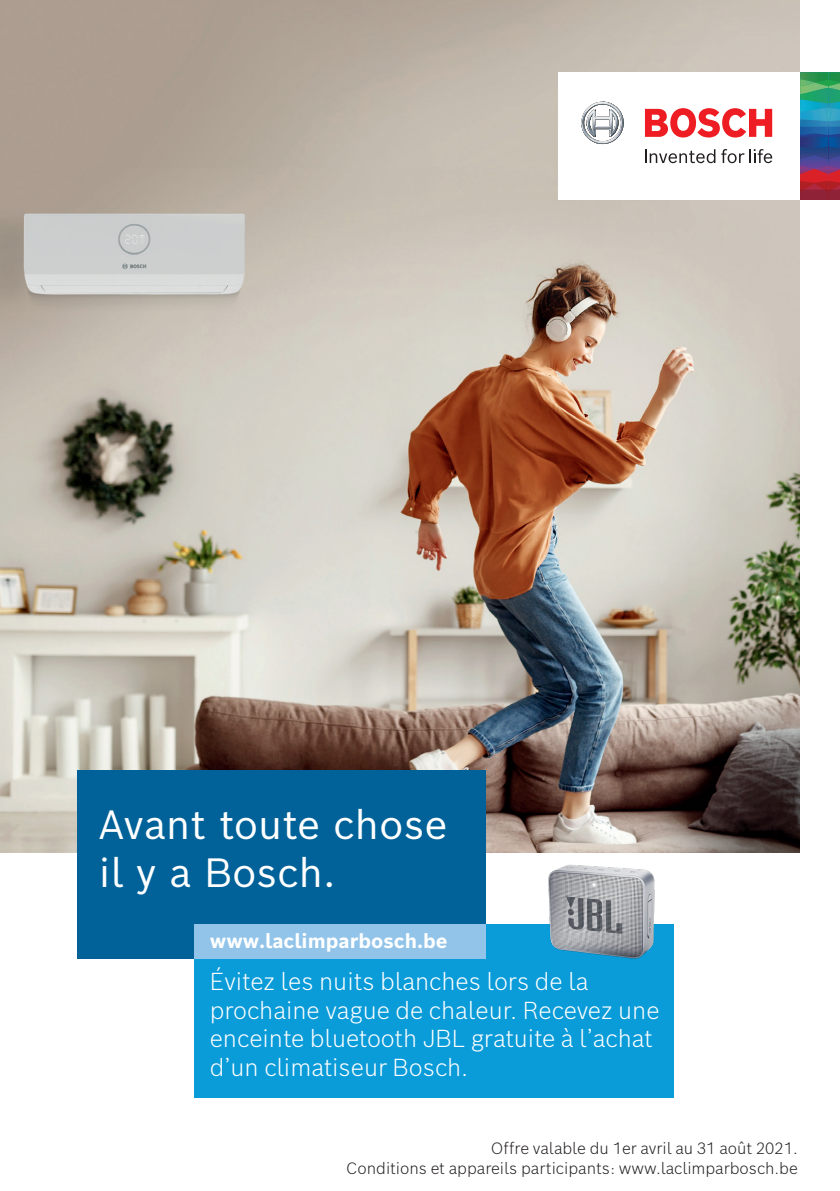
<style>
.page{position:relative;width:840px;height:1191px;background:#fff}
.page>*{position:absolute;margin:0;border:0;box-sizing:border-box;transform-origin:0 0}
.t1{font:40px "Bosch Sans";color:#fff}
.t2{font:300 24px/28.8px "Bosch Sans";color:#fff}
.t3{font:700 19.8px "Bosch Sans";color:#fff}
.t4{font:300 16px "Bosch Sans";color:#231f20}
</style>
<div class="page">
<img style="left:0;top:0;width:800px;height:852px">
<div style="left:557px;top:72px;width:270px;height:127px;background:#fff"></div>
<svg style="left:800px;top:72px;width:39px;height:127px;background:#4d667a"></svg>
<svg style="left:581px;top:102px;width:42px;height:42px"></svg>
<svg style="left:645px;top:149px;width:70px;height:14px"></svg>
<svg style="left:721px;top:149px;width:50px;height:14px"></svg>
<svg style="left:645px;top:108px;width:126px;height:29px"></svg>
<div style="left:78px;top:770px;width:407px;height:188px;background:#006299"></div>
<div style="left:194px;top:924px;width:480px;height:173px;background:#0a9bd9"></div>
<div style="left:194px;top:924px;width:291px;height:34px;background:#92c4e9"></div>
<img style="left:535px;top:848px;width:131px;height:111px">
<p class="t1" style="left:99px;top:797px;width:350px">Avant toute chose</p>
<p class="t1" style="left:99px;top:845px;width:238px">il y a Bosch.</p>
<p class="t3" style="left:210px;top:928px;width:239px">www.laclimparbosch.be</p>
<p class="t2" style="left:210px;top:966px;width:451px">Évitez les nuits blanches lors de la prochaine vague de chaleur. Recevez une enceinte bluetooth JBL gratuite à l’achat d’un climatiseur Bosch.</p>
<p class="t4" style="left:490px;top:1138px;width:308px">Offre valable du 1er avril au 31 août 2021.</p>
<p class="t4" style="left:346px;top:1157px;width:453px">Conditions et appareils participants: www.laclimparbosch.be</p>
</div>
